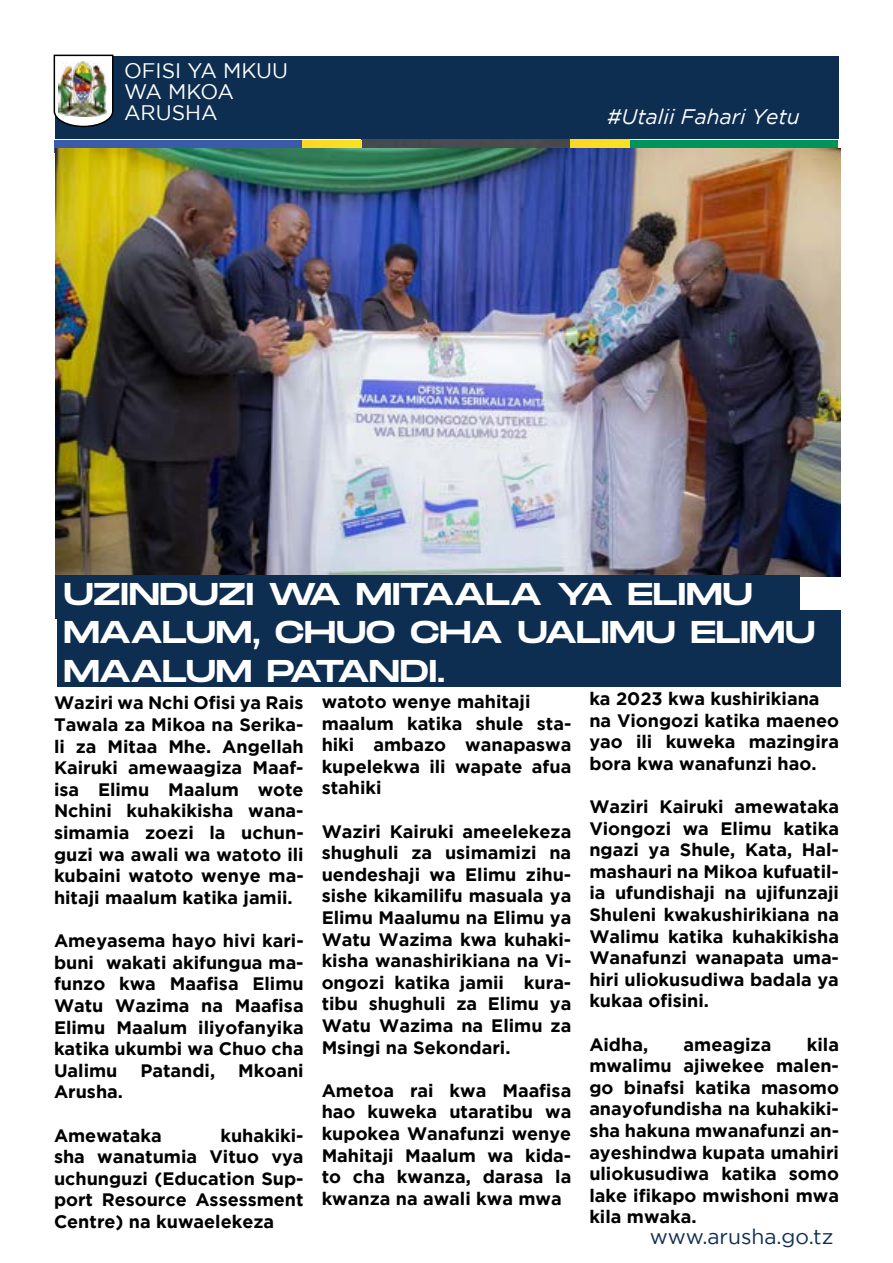
<style>
.page{position:relative;width:893px;height:1263px;background:#fff}
.page>*{position:absolute;margin:0;border:0;box-sizing:border-box;transform-origin:0 0}
.t1{font:31.5px/38.7px "Monument Extended";letter-spacing:-.015em;color:#fff}
.t2{font:21px/21px "Gotham";color:#fff}
.t3{font:italic 21px "Gotham";color:#fff}
.t4{font:21px "Gotham";color:#0d2e50}
.t5{font:700 18px/21.6px "Gotham";color:#000;text-align:justify}
</style>
<div class="page">
<div style="left:55px;top:56px;width:783px;height:82px;background:#0d2e50"></div>
<svg style="left:53px;top:54px;width:61px;height:74px;background:#abb0b4"></svg>
<img style="left:59px;top:62px;width:47px;height:55px">
<div style="left:54px;top:140px;width:249px;height:13px;background:#3a5ba9"></div>
<div style="left:362px;top:140px;width:209px;height:8px;background:#494a50"></div>
<div style="left:629px;top:140px;width:209px;height:11px;background:#00945a"></div>
<div style="left:303px;top:140px;width:59px;height:12px;background:#fcdc23"></div>
<div style="left:571px;top:140px;width:58px;height:11px;background:#fcdc23"></div>
<img style="left:56px;top:148px;width:784px;height:428px">
<div style="left:56px;top:576px;width:744px;height:43px;background:#0d2e50"></div>
<div style="left:57px;top:610px;width:783px;height:77px;background:#0d2e50"></div>
<p class="t2" style="left:124px;top:60px;width:166px">OFISI YA MKUU<br>WA MKOA<br>ARUSHA</p>
<p class="t3" style="left:607px;top:105px;width:194px">#Utalii Fahari Yetu</p>
<h1 class="t1" style="left:63px;top:574px;width:754px">UZINDUZI WA MITAALA YA ELIMU<br>MAALUM, CHUO CHA UALIMU ELIMU<br>MAALUM PATANDI.</h1>
<p class="t5" style="left:54px;top:692px;width:251px">Waziri wa Nchi Ofisi ya Rais Tawala za Mikoa na Serika&shy;li za Mitaa Mhe. Angellah Kairuki amewaagiza Maaf&shy;isa Elimu Maalum wote Nchini kuhakikisha wana&shy;simamia zoezi la uchun&shy;guzi wa awali wa watoto ili kubaini watoto wenye ma&shy;hitaji maalum katika jamii.</p>
<p class="t5" style="left:54px;top:929px;width:251px">Ameyasema hayo hivi kari&shy;buni wakati akifungua ma&shy;funzo kwa Maafisa Elimu Watu Wazima na Maafisa Elimu Maalum iliyofanyika katika ukumbi wa Chuo cha Ualimu</p>
<p class="t5" style="left:589px;top:687px;width:251px;text-align:left">ka 2023 kwa kushirikiana na Viongozi katika maeneo yao ili kuweka mazingira bora kwa wanafunzi hao.</p>
<p class="t5" style="left:589px;top:795px;width:251px">Waziri Kairuki amewataka Viongozi wa Elimu katika ngazi ya Shule, Kata, Hal&shy;mashauri na Mikoa kufuatil&shy;ia ufundishaji na ujifunzaji Shuleni kwakushirikiana na Walimu katika kuhakikisha Wanafunzi wanapata uma&shy;hiri uliokusudiwa badala ya kukaa ofisini.</p>
<p class="t5" style="left:589px;top:1033px;width:60px">Aidha,</p>
<p class="t5" style="left:684px;top:1033px;width:89px">ameagiza</p>
<p class="t5" style="left:322px;top:690px;width:251px;text-align:left">watoto wenye mahitaji maalum katika shule sta&shy;hiki ambazo wanapaswa kupelekwa ili wapate afua stahiki</p>
<p class="t5" style="left:322px;top:820px;width:251px">Waziri Kairuki ameelekeza shughuli za usimamizi na uendeshaji wa Elimu zihu&shy;sishe kikamilifu masuala ya Elimu Maalumu na Elimu ya Watu Wazima kwa kuhaki&shy;kisha wanashirikiana na Vi&shy;ongozi katika jamii kura&shy;tibu shughuli za Elimu ya Watu Wazima na Elimu za Msingi na Sekondari.</p>
<p class="t5" style="left:322px;top:1079px;width:251px">Ametoa rai kwa Maafisa hao kuweka utaratibu wa kupokea Wanafunzi wenye Mahitaji Maalum wa kida&shy;to cha kwanza, darasa la kwanza na awali kwa mwa</p>
<p class="t5" style="left:589px;top:1033px;width:251px;text-indent:217px">kila mwalimu ajiwekee malen&shy;go binafsi katika masomo anayofundisha na kuhakiki&shy;sha hakuna mwanafunzi an&shy;ayeshindwa kupata umahiri uliokusudiwa katika somo lake ifikapo mwishoni mwa kila mwaka.</p>
<p class="t5" style="left:140px;top:1059px;width:76px">Patandi,</p>
<p class="t5" style="left:238px;top:1059px;width:67px">Mkoani</p>
<p class="t5" style="left:54px;top:1081px;width:71px">Arusha.</p>
<p class="t5" style="left:54px;top:1124px;width:109px">Amewataka</p>
<p class="t5" style="left:54px;top:1124px;width:251px;text-indent:166px">kuhakiki&shy;sha wanatumia Vituo vya uchunguzi (Education Sup&shy;port Resource Assessment Centre) na kuwaelekeza</p>
<p class="t4" style="left:650px;top:1225px;width:185px">www.arusha.go.tz</p>
</div>
